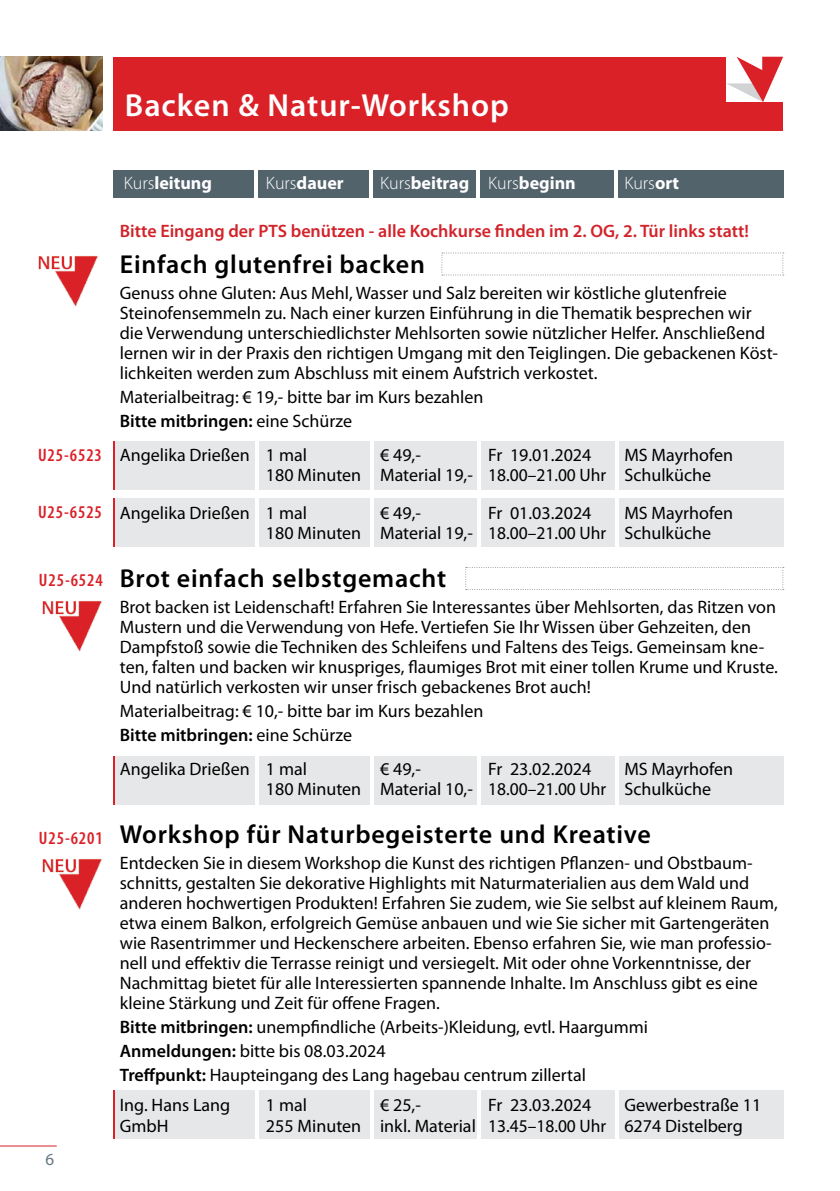
<style>
.page{position:relative;width:840px;height:1191px;background:#fff}
.page>*{position:absolute;margin:0;border:0;box-sizing:border-box;transform-origin:0 0}
.t1{font:600 32px "Myriad Pro";letter-spacing:.03em;color:#fff}
.t2{font:600 26px "Myriad Pro";letter-spacing:.03em;color:#000}
.t3{font:18px/20px "Myriad Pro";color:#000}
.t4{font:600 18px "Myriad Pro";color:#d2232a}
.t5{font:700 18px "Myriad Pro";color:#fff}
.t6{font:600 condensed 18px "Myriad Pro";letter-spacing:.05em;color:#da2128}
.t7{font:300 18px "Myriad Pro";color:#fff}
.t8{font:17px "Myriad Pro";color:#647883}
.s1{font-weight:300}
.s2{font-weight:700}
.s3{font-weight:600}
</style>
<div class="page">
<div style="left:113px;top:170px;width:140px;height:27px;background:#53636c"></div>
<div style="left:258px;top:170px;width:111px;height:27px;background:#53636c"></div>
<div style="left:373px;top:170px;width:102px;height:27px;background:#53636c"></div>
<div style="left:480px;top:170px;width:133px;height:27px;background:#53636c"></div>
<div style="left:617px;top:170px;width:165px;height:27px;background:#53636c"></div>
<div style="left:115px;top:441px;width:139px;height:49px;background:#e6e7e8"></div>
<div style="left:115px;top:498px;width:139px;height:48px;background:#e6e7e8"></div>
<div style="left:115px;top:756px;width:139px;height:48px;background:#e6e7e8"></div>
<div style="left:115px;top:1090px;width:139px;height:49px;background:#e6e7e8"></div>
<div style="left:259px;top:441px;width:110px;height:49px;background:#e6e7e8"></div>
<div style="left:259px;top:498px;width:110px;height:48px;background:#e6e7e8"></div>
<div style="left:259px;top:756px;width:110px;height:48px;background:#e6e7e8"></div>
<div style="left:259px;top:1090px;width:110px;height:49px;background:#e6e7e8"></div>
<div style="left:374px;top:441px;width:102px;height:49px;background:#e6e7e8"></div>
<div style="left:374px;top:498px;width:102px;height:48px;background:#e6e7e8"></div>
<div style="left:374px;top:756px;width:102px;height:48px;background:#e6e7e8"></div>
<div style="left:374px;top:1090px;width:102px;height:49px;background:#e6e7e8"></div>
<div style="left:481px;top:441px;width:133px;height:49px;background:#e6e7e8"></div>
<div style="left:481px;top:498px;width:133px;height:48px;background:#e6e7e8"></div>
<div style="left:481px;top:756px;width:133px;height:48px;background:#e6e7e8"></div>
<div style="left:481px;top:1090px;width:133px;height:49px;background:#e6e7e8"></div>
<div style="left:618px;top:441px;width:164px;height:49px;background:#e6e7e8"></div>
<div style="left:618px;top:498px;width:164px;height:48px;background:#e6e7e8"></div>
<div style="left:618px;top:756px;width:164px;height:48px;background:#e6e7e8"></div>
<div style="left:618px;top:1090px;width:164px;height:49px;background:#e6e7e8"></div>
<hr style="left:113px;top:441px;width:2px;height:49px;background:#da2128">
<hr style="left:113px;top:498px;width:2px;height:48px;background:#da2128">
<hr style="left:113px;top:756px;width:2px;height:48px;background:#da2128">
<hr style="left:113px;top:1090px;width:2px;height:49px;background:#da2128">
<img style="left:0;top:57px;width:102px;height:73px">
<div style="left:113px;top:57px;width:669px;height:73px;background:#da2128"></div>
<svg style="left:736px;top:56px;width:47px;height:3px"></svg>
<svg style="left:726px;top:57px;width:56px;height:45px"></svg>
<svg style="left:441px;top:253px;width:342px;height:23px"></svg>
<svg style="left:465px;top:567px;width:318px;height:23px"></svg>
<hr style="left:0;top:1145px;width:57px;height:1px;background:#da2128">
<img style="left:38px;top:256px;width:60px;height:51px">
<img style="left:42px;top:601px;width:60px;height:51px">
<img style="left:42px;top:859px;width:60px;height:51px">
<h1 class="t1" style="left:125px;top:85px;width:385px">Backen &amp; Natur-Workshop</h1>
<p class="t6" style="left:38px;top:444px;width:65px">U25-6523</p>
<p class="t6" style="left:38px;top:501px;width:65px">U25-6525</p>
<p class="t6" style="left:39px;top:569px;width:65px">U25-6524</p>
<p class="t6" style="left:39px;top:827px;width:65px">U25-6201</p>
<p class="t8" style="left:45px;top:1148px;width:10px">6</p>
<p class="t5" style="left:124px;top:171px;width:90px"><span class="s1">Kurs</span>leitung</p>
<p class="t5" style="left:266px;top:171px;width:79px"><span class="s1">Kurs</span>dauer</p>
<p class="t5" style="left:380px;top:171px;width:197px"><span class="s1">Kurs</span>beitrag <span class="s1">Kurs</span>beginn</p>
<p class="t7" style="left:624px;top:172px;width:56px">Kurs<span class="s2">ort</span></p>
<p class="t4" style="left:120px;top:220px;width:630px">Bitte Eingang der PTS benützen - alle Kochkurse finden im 2. OG, 2. Tür links statt!</p>
<h2 class="t2" style="left:120px;top:248px;width:306px">Einfach glutenfrei backen</h2>
<p class="t3" style="left:120px;top:283px;width:659px">Genuss ohne Gluten: Aus Mehl, Wasser und Salz bereiten wir köstliche glutenfreie Steinofensemmeln zu. Nach einer kurzen Einführung in die Thematik besprechen wir die Verwendung unterschiedlichster Mehlsorten sowie nützlicher Helfer. Anschließend lernen wir in der Praxis den richtigen Umgang mit den Teiglingen. Die gebackenen Köst&shy;lichkeiten werden zum Abschluss mit einem Aufstrich verkostet.</p>
<p class="t3" style="left:120px;top:385px;width:365px;line-height:24px">Materialbeitrag: € 19,- bitte bar im Kurs bezahlen<br><span class="s3">Bitte mitbringen:</span> eine Schürze</p>
<p class="t3" style="left:120px;top:445px;width:188px">Angelika Drießen 1 mal</p>
<p class="t3" style="left:380px;top:445px;width:42px">€ 49,-</p>
<p class="t3" style="left:488px;top:445px;width:105px">Fr 19.01.2024</p>
<p class="t3" style="left:266px;top:445px;width:468px;text-indent:358px">MS Mayrhofen<br>180 Minuten Material 19,- 18.00–21.00 Uhr Schulküche</p>
<p class="t3" style="left:120px;top:503px;width:188px">Angelika Drießen 1 mal</p>
<p class="t3" style="left:380px;top:503px;width:42px">€ 49,-</p>
<p class="t3" style="left:488px;top:503px;width:105px">Fr 01.03.2024</p>
<p class="t3" style="left:266px;top:503px;width:468px;text-indent:358px">MS Mayrhofen<br>180 Minuten Material 19,- 18.00–21.00 Uhr Schulküche</p>
<h2 class="t2" style="left:120px;top:562px;width:328px">Brot einfach selbstgemacht</h2>
<p class="t3" style="left:120px;top:597px;width:659px">Brot backen ist Leidenschaft! Erfahren Sie Interessantes über Mehlsorten, das Ritzen von Mustern und die Verwendung von Hefe. Vertiefen Sie Ihr Wissen über Gehzeiten, den Dampfstoß sowie die Techniken des Schleifens und Faltens des Teigs. Gemeinsam kne&shy;ten, falten und backen wir knuspriges, flaumiges Brot mit einer tollen Krume und Kruste.<br>Und natürlich verkosten wir unser frisch gebackenes Brot auch!</p>
<p class="t3" style="left:120px;top:699px;width:365px;line-height:24px">Materialbeitrag: € 10,- bitte bar im Kurs bezahlen<br><span class="s3">Bitte mitbringen:</span> eine Schürze</p>
<p class="t3" style="left:120px;top:759px;width:188px">Angelika Drießen 1 mal</p>
<p class="t3" style="left:380px;top:759px;width:42px">€ 49,-</p>
<p class="t3" style="left:488px;top:759px;width:105px">Fr 23.02.2024</p>
<p class="t3" style="left:266px;top:759px;width:468px;text-indent:358px">MS Mayrhofen<br>180 Minuten Material 10,- 18.00–21.00 Uhr Schulküche</p>
<h2 class="t2" style="left:120px;top:818px;width:532px">Workshop für Naturbegeisterte und Kreative</h2>
<p class="t3" style="left:120px;top:853px;width:659px">Entdecken Sie in diesem Workshop die Kunst des richtigen Pflanzen- und Obstbaum&shy;schnitts, gestalten Sie dekorative Highlights mit Naturmaterialien aus dem Wald und anderen hochwertigen Produkten! Erfahren Sie zudem, wie Sie selbst auf kleinem Raum, etwa einem Balkon, erfolgreich Gemüse anbauen und wie Sie sicher mit Gartengeräten wie Rasentrimmer und Heckenschere arbeiten. Ebenso erfahren Sie, wie man professio&shy;nell und effektiv die Terrasse reinigt und versiegelt. Mit oder ohne Vorkenntnisse, der Nachmittag bietet für alle Interessierten spannende Inhalte. Im Anschluss gibt es eine kleine Stärkung und Zeit für offene Fragen.</p>
<p class="t3" style="left:120px;top:1015px;width:529px;line-height:24px"><span class="s3">Bitte mitbringen:</span> unempfindliche (Arbeits-)Kleidung, evtl. Haargummi<br><span class="s3">Anmeldungen:</span> bitte bis 08.03.2024<br><span class="s3">Treffpunkt:</span> Haupteingang des Lang hagebau centrum zillertal</p>
<p class="t3" style="left:120px;top:1095px;width:112px">Ing. Hans Lang</p>
<p class="t3" style="left:266px;top:1095px;width:42px">1 mal</p>
<p class="t3" style="left:380px;top:1095px;width:42px">€ 25,-</p>
<p class="t3" style="left:488px;top:1095px;width:105px">Fr 23.03.2024</p>
<p class="t3" style="left:624px;top:1095px;width:138px">Gewerbestraße 11</p>
<p class="t3" style="left:120px;top:1115px;width:50px">GmbH</p>
<p class="t3" style="left:266px;top:1115px;width:478px">255 Minuten inkl. Material 13.45–18.00 Uhr 6274 Distelberg</p>
</div>
